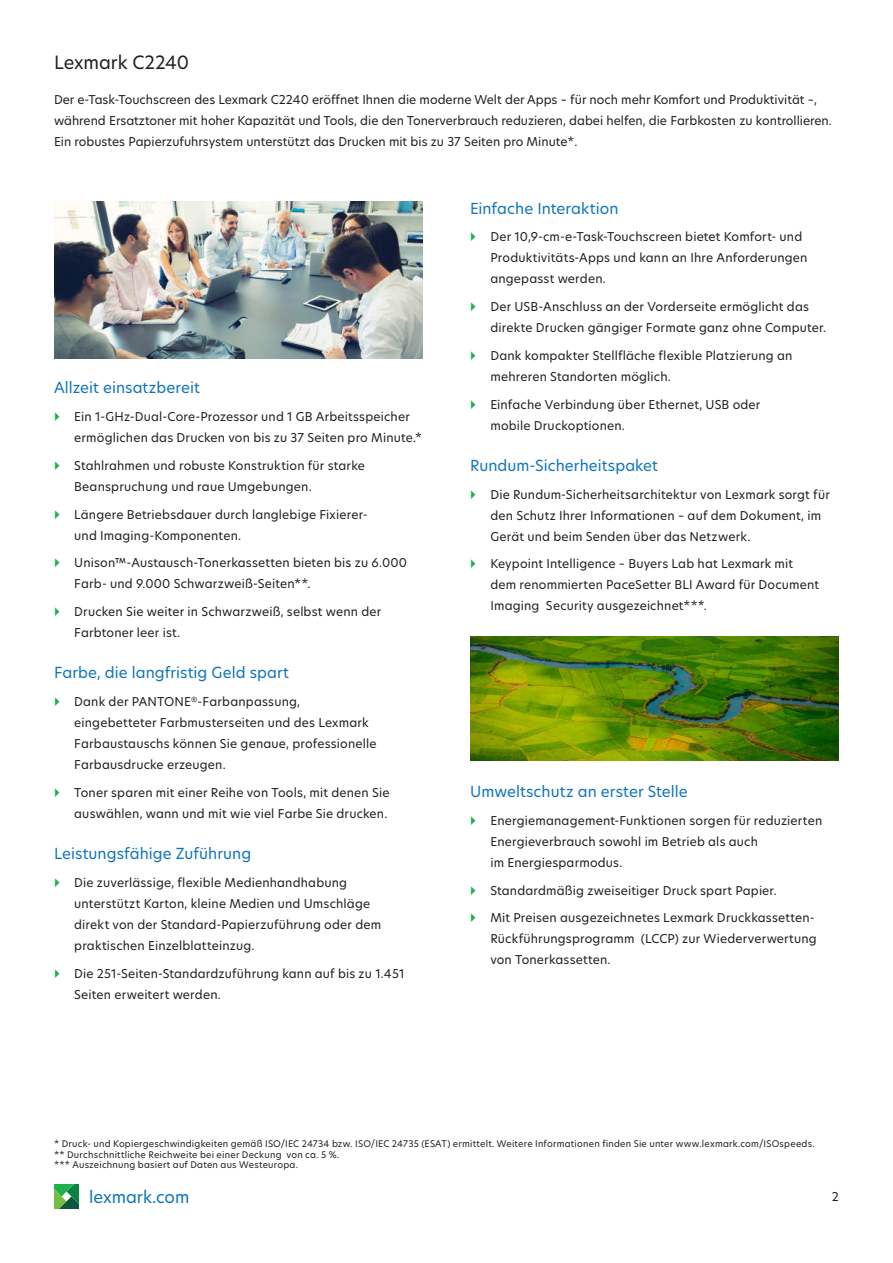
<style>
.page{position:relative;width:893px;height:1263px;background:#fff}
.page>*{position:absolute;margin:0;border:0;box-sizing:border-box;transform-origin:0 0}
.t1{font:18px "TP Hero";letter-spacing:-.005em;color:#231f20}
.t2{font:16.5px "TP Hero";color:#1074bc}
.t3{font:15px "TP Hero";letter-spacing:.005em;color:#1074bc}
.t4{font:12px/21px "TP Hero";letter-spacing:.015em;color:#231f20}
.t5{font:9px/10.5px "TP Hero";letter-spacing:.025em;color:#231f20}
</style>
<div class="page">
<svg style="left:54px;top:1184px;width:25px;height:25px"></svg>
<img style="left:54px;top:201px;width:369px;height:157px">
<img style="left:470px;top:637px;width:369px;height:124px">
<h1 class="t1" style="left:54px;top:53px;width:137px">Lexmark C2240</h1>
<p class="t4" style="left:54px;top:90px;width:779px">Der e-Task-Touchscreen des Lexmark C2240 eröffnet Ihnen die moderne Welt der Apps – für noch mehr Komfort und Produktivität –, während Ersatztoner mit hoher Kapazität und Tools, die den Tonerverbrauch reduzieren, dabei helfen, die Farbkosten zu kontrollieren.<br>Ein robustes Papierzufuhrsystem unterstützt das Drucken mit bis zu 37 Seiten pro Minute*.</p>
<p class="t3" style="left:54px;top:380px;width:148px">Allzeit einsatzbereit</p>
<p class="t4" style="left:74px;top:407px;width:349px">Ein 1-GHz-Dual-Core-Prozessor und 1 GB Arbeitsspeicher ermöglichen das Drucken von bis zu 37 Seiten pro Minute.*</p>
<p class="t4" style="left:74px;top:455px;width:292px">Stahlrahmen und robuste Konstruktion für starke<br>Beanspruchung und raue Umgebungen.</p>
<p class="t4" style="left:74px;top:504px;width:295px">Längere Betriebsdauer durch langlebige Fixierer&shy;und Imaging-Komponenten.</p>
<p class="t4" style="left:74px;top:553px;width:334px">Unison™-Austausch-Tonerkassetten bieten bis zu 6.000<br>Farb- und 9.000 Schwarzweiß-Seiten**.</p>
<p class="t4" style="left:74px;top:602px;width:309px">Drucken Sie weiter in Schwarzweiß, selbst wenn der<br>Farbtoner leer ist.</p>
<p class="t3" style="left:54px;top:665px;width:237px">Farbe, die langfristig Geld spart</p>
<p class="t4" style="left:74px;top:692px;width:304px">Dank der PANTONE<sup>®</sup>-Farbanpassung, eingebetteter Farbmusterseiten und des Lexmark Farbaustauschs können Sie genaue, professionelle Farbausdrucke erzeugen.</p>
<p class="t4" style="left:74px;top:782px;width:317px">Toner sparen mit einer Reihe von Tools, mit denen Sie auswählen, wann und mit wie viel Farbe Sie drucken.</p>
<p class="t3" style="left:54px;top:846px;width:199px">Leistungsfähige Zuführung</p>
<p class="t4" style="left:74px;top:872px;width:308px">Die zuverlässige, flexible Medienhandhabung unterstützt Karton, kleine Medien und Umschläge direkt von der Standard-Papierzuführung oder dem praktischen Einzelblatteinzug.</p>
<p class="t4" style="left:74px;top:963px;width:332px">Die 251-Seiten-Standardzuführung kann auf bis zu 1.451<br>Seiten erweitert werden.</p>
<p class="t3" style="left:470px;top:200px;width:150px">Einfache Interaktion</p>
<p class="t4" style="left:490px;top:227px;width:319px">Der 10,9-cm-e-Task-Touchscreen bietet Komfort- und<br>Produktivitäts-Apps und kann an Ihre Anforderungen angepasst werden.</p>
<p class="t4" style="left:490px;top:297px;width:337px">Der USB-Anschluss an der Vorderseite ermöglicht das direkte Drucken gängiger Formate ganz ohne Computer.</p>
<p class="t4" style="left:490px;top:345px;width:303px">Dank kompakter Stellfläche flexible Platzierung an mehreren Standorten möglich.</p>
<p class="t4" style="left:490px;top:394px;width:272px">Einfache Verbindung über Ethernet, USB oder mobile Druckoptionen.</p>
<p class="t3" style="left:470px;top:458px;width:189px">Rundum-Sicherheitspaket</p>
<p class="t4" style="left:490px;top:484px;width:341px">Die Rundum-Sicherheitsarchitektur von Lexmark sorgt für den Schutz Ihrer Informationen – auf dem Dokument, im<br>Gerät und beim Senden über das Netzwerk.</p>
<p class="t4" style="left:490px;top:554px;width:330px">Keypoint Intelligence – Buyers Lab hat Lexmark mit dem renommierten PaceSetter BLI Award für Document<br>Imaging Security ausgezeichnet***.</p>
<p class="t3" style="left:470px;top:784px;width:219px">Umweltschutz an erster Stelle</p>
<p class="t4" style="left:490px;top:810px;width:333px">Energiemanagement-Funktionen sorgen für reduzierten<br>Energieverbrauch sowohl im Betrieb als auch<br>im Energiesparmodus.</p>
<p class="t4" style="left:490px;top:880px;width:288px">Standardmäßig zweiseitiger Druck spart Papier.</p>
<p class="t4" style="left:490px;top:908px;width:328px">Mit Preisen ausgezeichnetes Lexmark Druckkassetten-<br>Rückführungsprogramm (LCCP) zur Wiederverwertung von Tonerkassetten.</p>
<p class="t5" style="left:54px;top:1139px;width:762px">* Druck- und Kopiergeschwindigkeiten gemäß ISO/IEC 24734 bzw. ISO/IEC 24735 (ESAT) ermittelt. Weitere Informationen finden Sie unter www.lexmark.com/ISOspeeds. ** Durchschnittliche Reichweite bei einer Deckung von ca. 5 %.<br>*** Auszeichnung basiert auf Daten aus Westeuropa.</p>
<h2 class="t2" style="left:89px;top:1189px;width:102px">lexmark.com</h2>
<p class="t4" style="left:832px;top:1187px;width:9px">2</p>
</div>
